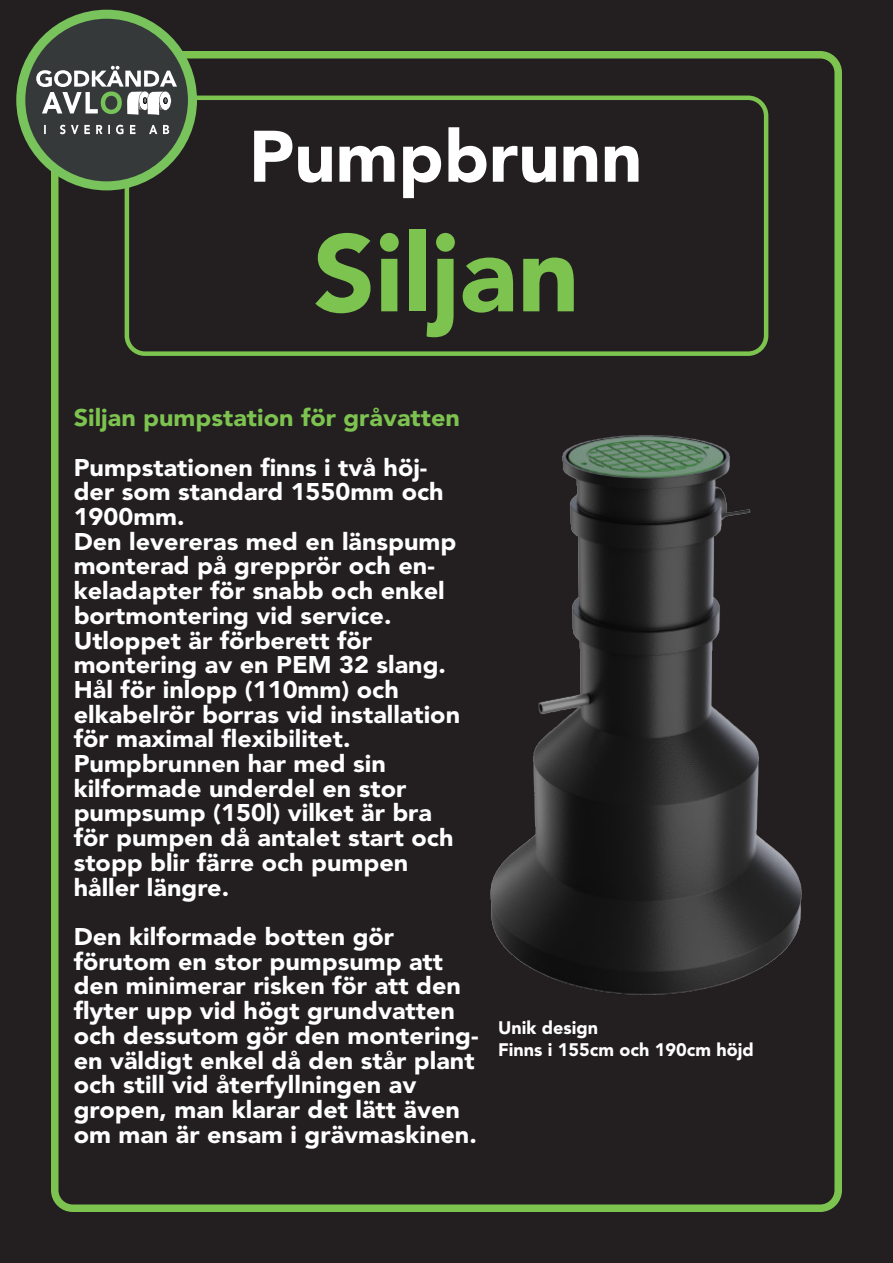
<style>
.page{position:relative;width:893px;height:1263px;background:#fff}
.page>*{position:absolute;margin:0;border:0;box-sizing:border-box;transform-origin:0 0}
.t1{font:900 108px "Avenir LT Std";color:#7dc350}
.t2{font:900 72px "Avenir LT Std";color:#fff}
.t3{font:900 24px/24.8px "Avenir LT Std";color:#fff;scale:1.05 1}
.t4{font:900 24px "Avenir LT Std";color:#7dc350;scale:1.05 1}
.t5{font:900 18px/21.6px "Avenir LT Std";color:#fff}
</style>
<div class="page">
<div style="left:1px;top:1px;width:891px;height:1261px;background:#231f20"></div>
<div style="left:51px;top:51px;width:791px;height:1161px;border:8px solid #7dc350;border-radius:18px"></div>
<div style="left:125px;top:96px;width:643px;height:260px;border:4px solid #7dc350;border-radius:18px"></div>
<div style="left:16px;top:10px;width:181px;height:180px;background:#78c35c;border-radius:50%"></div>
<div style="left:25px;top:19px;width:163px;height:162px;background:#35393a;border-radius:50%"></div>
<svg style="left:44px;top:125px;width:125px;height:9px"></svg>
<svg style="left:36px;top:66px;width:141px;height:49px"></svg>
<img style="left:490px;top:423px;width:352px;height:582px">
<p class="t2" style="left:249px;top:113px;width:395px">Pumpbrunn</p>
<p class="t1" style="left:313px;top:208px;width:268px">Siljan</p>
<p class="t4" style="left:74px;top:403px;width:369px">Siljan pumpstation för gråvatten</p>
<p class="t3" style="left:74px;top:455px;width:354px">Pumpstationen finns i två höj&shy;der som standard 1550mm och<br>1900mm.</p>
<p class="t3" style="left:74px;top:529px;width:370px">Den levereras med en länspump monterad på grepprör och en&shy;keladapter för snabb och enkel bortmontering vid service.<br>Utloppet är förberett för montering av en PEM 32 slang.<br>Hål för inlopp (110mm) och elkabelrör borras vid installation för maximal flexibilitet.</p>
<p class="t3" style="left:74px;top:751px;width:363px">Pumpbrunnen har med sin kilformade underdel en stor pumpsump (150l) vilket är bra för pumpen då antalet start och stopp blir färre och pumpen håller längre.</p>
<p class="t3" style="left:74px;top:924px;width:387px">Den kilformade botten gör förutom en stor pumpsump att den minimerar risken för att den flyter upp vid högt grundvatten och dessutom gör den montering&shy;en väldigt enkel då den står plant och still vid återfyllningen av gropen, man klarar det lätt även om man är ensam i grävmaskinen.</p>
<p class="t5" style="left:498px;top:1017px;width:257px">Unik design<br>Finns i 155cm och 190cm höjd</p>
</div>
